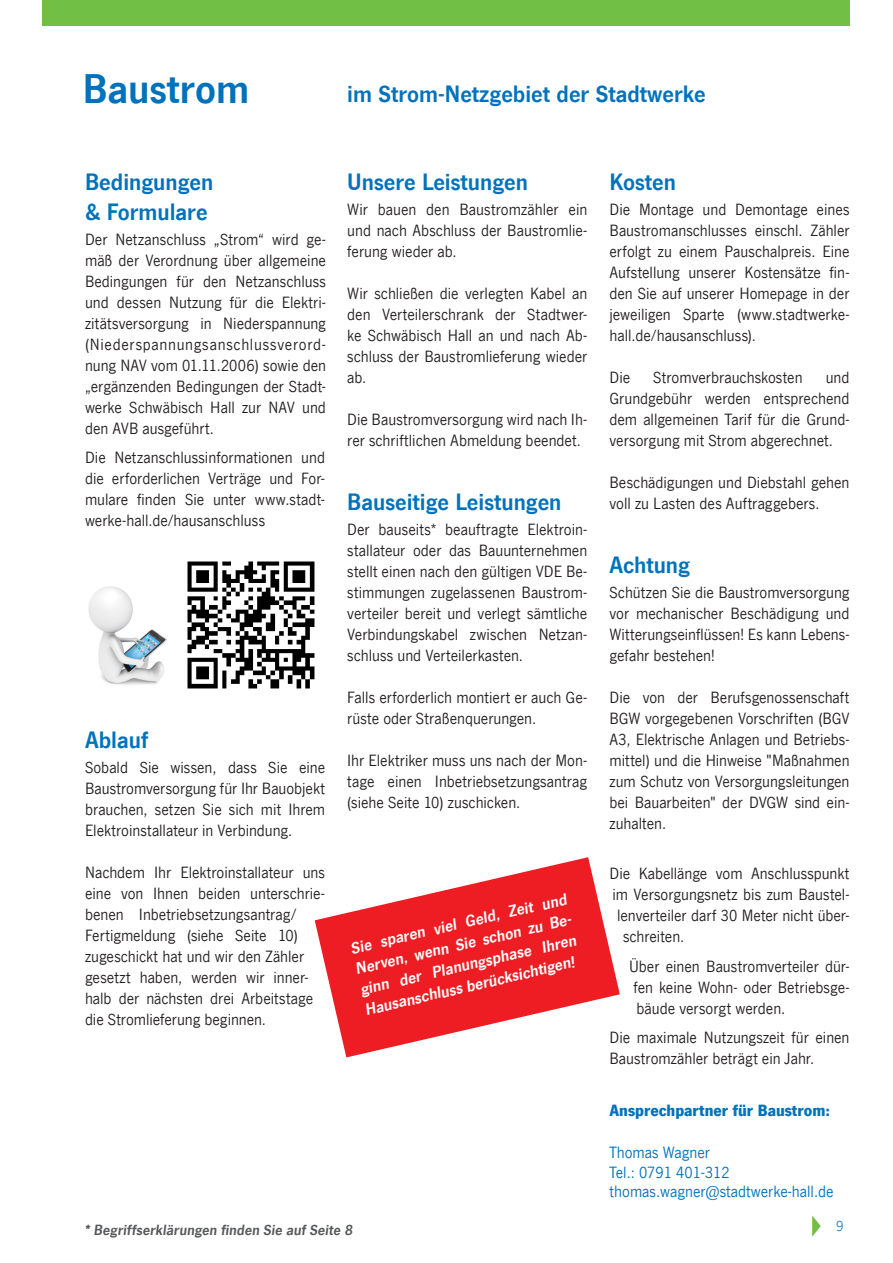
<style>
.page{position:relative;width:893px;height:1263px;background:#fff}
.page>*{position:absolute;margin:0;border:0;box-sizing:border-box;transform-origin:0 0}
.Überschriften_groß_s{font:700 42px "News Gothic Com";color:#0072bc}
.Überschriften_klein{font:700 24px/30px "News Gothic Com";color:#0072bc}
.Fließtext{font:16.5px/21px "News Gothic Com";color:#231f20;text-align:justify}
.Bildunterschrift1{font:italic 700 16.5px/21px "News Gothic Com";color:#fff}
.Fließtext-2{font:16.5px "News Gothic Com";color:#0072bc}
.Fließtext-3{font:900 16.5px "News Gothic Com";color:#0072bc}
.t1{font:italic 700 15px "News Gothic Com";letter-spacing:.005em;color:#57585a}
.t2{font:15px "News Gothic Com";color:#2783c5}
</style>
<div class="page">
<div style="left:43px;top:0;width:807px;height:26px;background:#71bf44"></div>
<svg style="left:812px;top:1215px;width:9px;height:22px"></svg>
<img style="left:88px;top:586px;width:79px;height:99px">
<img style="left:187px;top:561px;width:128px;height:128px">
<svg style="left:315px;top:857px;width:305px;height:200px;fill:#ee1d23"></svg>
<p class="Überschriften_groß_s" style="left:83px;top:66px;width:168px">Baustrom</p>
<p class="Überschriften_klein" style="left:347px;top:79px;width:360px">im Strom-Netzgebiet der Stadtwerke</p>
<p class="Überschriften_klein" style="left:85px;top:166px;width:130px">Bedingungen &amp; Formulare</p>
<p class="Fließtext" style="left:85px;top:229px;width:242px">Der Netzanschluss „Strom“ wird ge&shy;mäß der Verordnung über allgemeine Bedingungen für den Netzanschluss und dessen Nutzung für die Elektri&shy;zitätsversorgung in Niederspannung (Niederspannungsanschlussverord&shy;nung NAV vom 01.11.2006) sowie den „ergänzenden Bedingungen der Stadt&shy;werke Schwäbisch Hall zur NAV und den AVB ausgeführt.</p>
<p class="Fließtext" style="left:85px;top:447px;width:242px">Die Netzanschlussinformationen und die erforderlichen Verträge und For&shy;mulare finden Sie unter www.stadt&shy;werke-hall.de/hausanschluss</p>
<p class="Überschriften_klein" style="left:85px;top:725px;width:65px">Ablauf</p>
<p class="Fließtext" style="left:85px;top:757px;width:242px">Sobald Sie wissen, dass Sie eine Baustromversorgung für Ihr Bauobjekt brauchen, setzen Sie sich mit Ihrem Elektroinstallateur in Verbindung.</p>
<p class="Fließtext" style="left:85px;top:862px;width:242px;text-align:left">Nachdem Ihr Elektroinstallateur uns eine von Ihnen beiden unterschrie&shy;benen Inbetriebsetzungsantrag/ Fertigmeldung (siehe Seite 10) zugeschickt hat und wir den Zähler gesetzt haben, werden wir inner&shy;halb der nächsten drei Arbeitstage die Stromlieferung beginnen.</p>
<p class="Überschriften_klein" style="left:347px;top:166px;width:182px">Unsere Leistungen</p>
<p class="Fließtext" style="left:347px;top:199px;width:241px">Wir bauen den Baustromzähler ein und nach Abschluss der Baustromlie&shy;ferung wieder ab.</p>
<p class="Fließtext" style="left:347px;top:283px;width:241px">Wir schließen die verlegten Kabel an den Verteilerschrank der Stadtwer&shy;ke Schwäbisch Hall an und nach Ab&shy;schluss der Baustromlieferung wieder ab.</p>
<p class="Fließtext" style="left:347px;top:409px;width:241px">Die Baustromversorgung wird nach Ih&shy;rer schriftlichen Abmeldung beendet.</p>
<p class="Überschriften_klein" style="left:347px;top:486px;width:216px">Bauseitige Leistungen</p>
<p class="Fließtext" style="left:347px;top:519px;width:242px">Der bauseits* beauftragte Elektroin&shy;stallateur oder das Bauunternehmen stellt einen nach den gültigen VDE Be&shy;stimmungen zugelassenen Baustrom&shy;verteiler bereit und verlegt sämtliche Verbindungskabel zwischen Netzan&shy;schluss und Verteilerkasten.</p>
<p class="Fließtext" style="left:347px;top:687px;width:241px">Falls erforderlich montiert er auch Ge&shy;rüste oder Straßenquerungen.</p>
<p class="Fließtext" style="left:347px;top:750px;width:242px">Ihr Elektriker muss uns nach der Mon&shy;tage einen Inbetriebsetzungsantrag (siehe Seite 10) zuschicken.</p>
<p class="Bildunterschrift1" style="left:349px;top:938px;width:226px;rotate:-13deg">Sie sparen viel Geld, Zeit und<br>Nerven, wenn Sie schon zu Be&shy;ginn der Planungsphase Ihren<br>Hausanschluss berücksichtigen!</p>
<p class="t1" style="left:85px;top:1222px;width:269px">* Begriffserklärungen finden Sie auf Seite 8</p>
<p class="Überschriften_klein" style="left:609px;top:166px;width:68px">Kosten</p>
<p class="Fließtext" style="left:609px;top:199px;width:242px">Die Montage und Demontage eines Baustromanschlusses einschl. Zähler erfolgt zu einem Pauschalpreis. Eine Aufstellung unserer Kostensätze fin&shy;den Sie auf unserer Homepage in der jeweiligen Sparte (www.stadtwerke&shy;hall.de/hausanschluss).</p>
<p class="Fließtext" style="left:609px;top:367px;width:22px">Die</p>
<p class="Fließtext" style="left:653px;top:367px;width:151px">Stromverbrauchskosten</p>
<p class="Fließtext" style="left:609px;top:367px;width:242px;text-indent:216px">und Grundgebühr werden entsprechend dem allgemeinen Tarif für die Grund&shy;versorgung mit Strom abgerechnet.</p>
<p class="Fließtext" style="left:609px;top:472px;width:241px">Beschädigungen und Diebstahl gehen voll zu Lasten des Auftraggebers.</p>
<p class="Überschriften_klein" style="left:609px;top:549px;width:82px">Achtung</p>
<p class="Fließtext" style="left:609px;top:582px;width:242px">Schützen Sie die Baustromversorgung vor mechanischer Beschädigung und Witterungseinflüssen! Es kann Lebens&shy;gefahr bestehen!</p>
<p class="Fließtext" style="left:609px;top:687px;width:242px">Die von der Berufsgenossenschaft BGW vorgegebenen Vorschriften (BGV A3, Elektrische Anlagen und Betriebs&shy;mittel) und die Hinweise "Maßnahmen zum Schutz von Versorgungsleitungen bei Bauarbeiten" der DVGW sind ein&shy;zuhalten.</p>
<p class="Fließtext" style="left:609px;top:863px;width:241px">Die Kabellänge vom Anschlusspunkt</p>
<p class="Fließtext" style="left:612px;top:884px;width:239px">im Versorgungsnetz bis zum Baustel-</p>
<p class="Fließtext" style="left:617px;top:905px;width:234px">lenverteiler darf 30 Meter nicht über-</p>
<p class="Fließtext" style="left:623px;top:926px;width:63px">schreiten.</p>
<p class="Fließtext" style="left:629px;top:956px;width:222px">Über einen Baustromverteiler dür&shy;fen keine Wohn- oder Betriebsge&shy;bäude versorgt werden.</p>
<p class="Fließtext" style="left:609px;top:1027px;width:242px">Die maximale Nutzungszeit für einen<br>Baustromzähler beträgt ein Jahr.</p>
<p class="Fließtext-3" style="left:609px;top:1101px;width:222px">Ansprechpartner für Baustrom:</p>
<p class="Fließtext-2" style="left:609px;top:1143px;width:102px">Thomas Wagner</p>
<p class="Fließtext-2" style="left:609px;top:1163px;width:122px">Tel.: 0791 401-312</p>
<p class="Fließtext-2" style="left:609px;top:1183px;width:226px">thomas.wagner@stadtwerke-hall.de</p>
<p class="t2" style="left:836px;top:1218px;width:9px">9</p>
</div>
